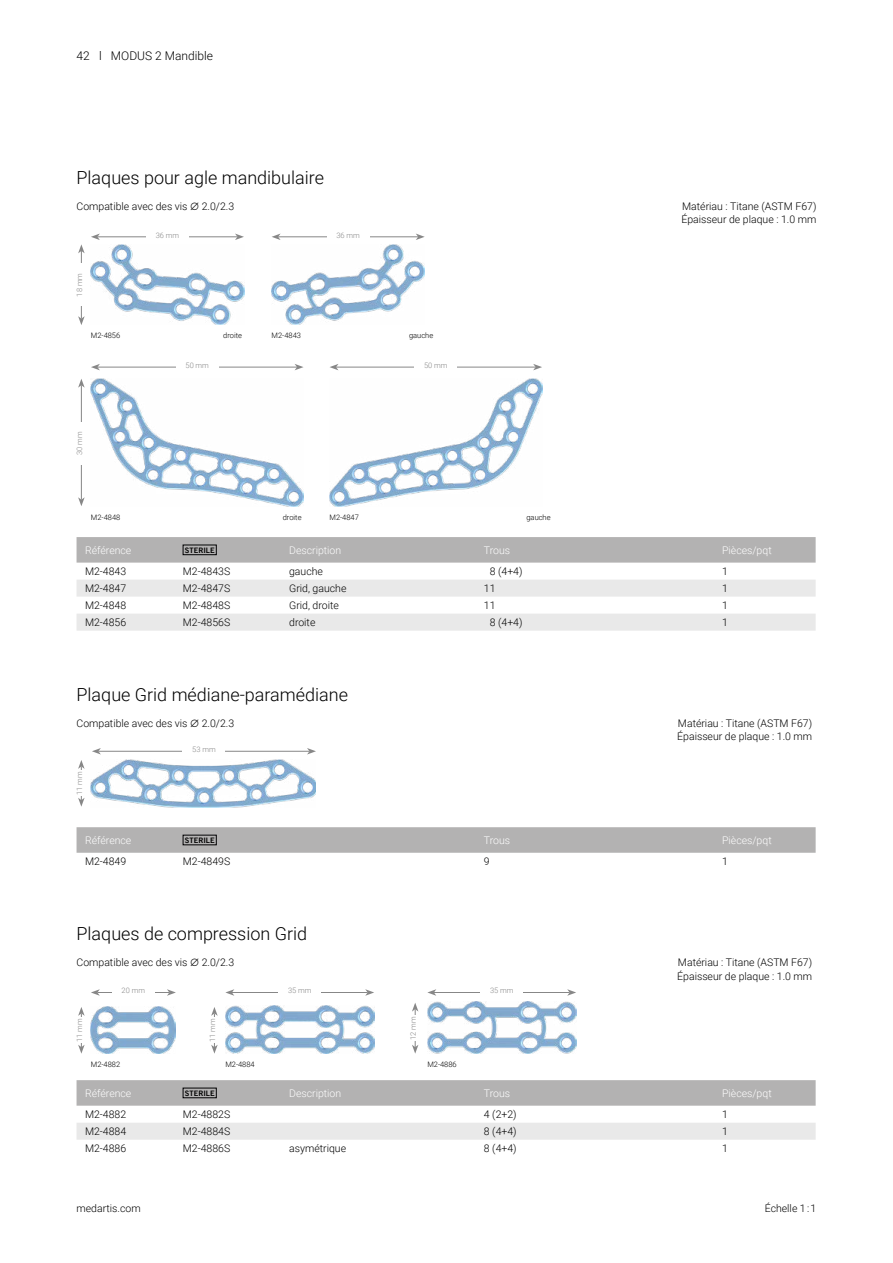
<style>
.page{position:relative;width:893px;height:1263px;background:#fff}
.page>*{position:absolute;margin:0;border:0;box-sizing:border-box;transform-origin:0 0}
.t1{font:300 18px "Roboto";color:#000}
.t2{font:300 12px "Roboto";color:#000}
.t3{font:300 10.5px/13.5px "Roboto";color:#000}
.t4{font:300 10.5px "Roboto";color:#fff}
.t5{font:300 7.5px "Roboto";color:#000}
.t6{font:300 7.5px "Roboto";color:#878787}
.t7{font:7.5px "Trade Gothic LT Com Bd 2";color:#000}
</style>
<div class="page">
<div style="left:77px;top:537px;width:739px;height:26px;background:#b3b2b2"></div>
<svg style="left:77px;top:580px;width:739px;height:51px"></svg>
<div style="left:183px;top:545px;width:34px;height:10px;border:1px solid #020203"></div>
<svg style="left:77px;top:1080px;width:739px;height:26px;background:#b4b3b3"></svg>
<div style="left:77px;top:1123px;width:739px;height:17px;background:#e9e9e9"></div>
<div style="left:183px;top:1088px;width:34px;height:10px;border:1px solid #020203"></div>
<hr style="left:97px;top:237px;width:140px;height:1px;background:#878787">
<svg style="left:235px;top:234px;width:9px;height:6px"></svg>
<svg style="left:91px;top:234px;width:9px;height:6px"></svg>
<div style="left:146px;top:232px;width:43px;height:8px;background:#fff"></div>
<hr style="left:278px;top:237px;width:140px;height:1px;background:#878787">
<svg style="left:416px;top:234px;width:9px;height:6px"></svg>
<svg style="left:272px;top:234px;width:9px;height:6px"></svg>
<div style="left:327px;top:232px;width:42px;height:8px;background:#fff"></div>
<img style="left:272px;top:244px;width:153px;height:80px">
<img style="left:329px;top:379px;width:213px;height:127px">
<img style="left:91px;top:379px;width:213px;height:127px">
<img style="left:91px;top:244px;width:153px;height:80px">
<hr style="left:97px;top:367px;width:200px;height:1px;background:#878787">
<svg style="left:295px;top:364px;width:9px;height:6px"></svg>
<svg style="left:91px;top:364px;width:9px;height:6px"></svg>
<div style="left:176px;top:362px;width:42px;height:9px;background:#fff"></div>
<hr style="left:336px;top:367px;width:200px;height:1px;background:#878787">
<svg style="left:533px;top:364px;width:9px;height:6px"></svg>
<svg style="left:330px;top:364px;width:8px;height:6px"></svg>
<div style="left:415px;top:362px;width:42px;height:9px;background:#fff"></div>
<hr style="left:97px;top:992px;width:72px;height:1px;background:#878787">
<svg style="left:167px;top:989px;width:9px;height:7px"></svg>
<svg style="left:91px;top:989px;width:9px;height:7px"></svg>
<div style="left:112px;top:988px;width:43px;height:8px;background:#fff"></div>
<hr style="left:232px;top:992px;width:136px;height:1px;background:#878787">
<svg style="left:365px;top:989px;width:9px;height:7px"></svg>
<svg style="left:225px;top:989px;width:9px;height:7px"></svg>
<div style="left:279px;top:988px;width:42px;height:8px;background:#fff"></div>
<hr style="left:434px;top:992px;width:136px;height:1px;background:#878787">
<svg style="left:567px;top:989px;width:9px;height:7px"></svg>
<svg style="left:427px;top:989px;width:9px;height:7px"></svg>
<div style="left:480px;top:988px;width:43px;height:8px;background:#fff"></div>
<img style="left:91px;top:1007px;width:85px;height:47px">
<img style="left:225px;top:1006px;width:149px;height:48px">
<img style="left:427px;top:1001px;width:149px;height:53px">
<hr style="left:81px;top:385px;width:1px;height:115px;background:#878787">
<svg style="left:78px;top:379px;width:7px;height:9px"></svg>
<svg style="left:78px;top:497px;width:7px;height:9px"></svg>
<div style="left:77px;top:422px;width:8px;height:42px;background:#fff"></div>
<hr style="left:415px;top:1009px;width:1px;height:38px;background:#878787">
<svg style="left:412px;top:1003px;width:6px;height:8px"></svg>
<svg style="left:412px;top:1045px;width:6px;height:9px"></svg>
<div style="left:410px;top:1015px;width:9px;height:26px;background:#fff"></div>
<hr style="left:81px;top:1013px;width:1px;height:34px;background:#878787">
<svg style="left:78px;top:1007px;width:7px;height:9px"></svg>
<svg style="left:78px;top:1045px;width:7px;height:9px"></svg>
<div style="left:77px;top:1017px;width:8px;height:26px;background:#fff"></div>
<hr style="left:214px;top:1013px;width:1px;height:34px;background:#878787">
<svg style="left:211px;top:1007px;width:7px;height:9px"></svg>
<svg style="left:211px;top:1045px;width:7px;height:9px"></svg>
<div style="left:210px;top:1017px;width:8px;height:26px;background:#fff"></div>
<svg style="left:77px;top:827px;width:739px;height:26px;background:#b3b2b2"></svg>
<img style="left:91px;top:760px;width:225px;height:47px">
<hr style="left:98px;top:751px;width:211px;height:1px;background:#878787">
<svg style="left:307px;top:748px;width:9px;height:6px"></svg>
<svg style="left:92px;top:748px;width:9px;height:6px"></svg>
<div style="left:183px;top:746px;width:42px;height:9px;background:#fff"></div>
<hr style="left:81px;top:766px;width:1px;height:34px;background:#878787">
<svg style="left:78px;top:760px;width:7px;height:9px"></svg>
<svg style="left:78px;top:798px;width:7px;height:9px"></svg>
<div style="left:77px;top:770px;width:8px;height:26px;background:#fff"></div>
<hr style="left:81px;top:251px;width:1px;height:68px;background:#878787">
<svg style="left:78px;top:244px;width:7px;height:9px"></svg>
<svg style="left:78px;top:316px;width:7px;height:9px"></svg>
<div style="left:77px;top:263px;width:8px;height:43px;background:#fff"></div>
<p class="t2" style="left:77px;top:47px;width:138px">42 l MODUS 2 Mandible</p>
<h1 class="t1" style="left:77px;top:165px;width:249px">Plaques pour agle mandibulaire</h1>
<p class="t3" style="left:77px;top:199px;width:113px">Compatible avec des vis</p>
<p class="t3" style="left:202px;top:199px;width:34px">2.0/2.3</p>
<p class="t3" style="left:681px;top:199px;width:136px">Matériau : Titane (ASTM F67)<br>Épaisseur de plaque : 1.0 mm</p>
<p class="t6" style="left:74px;top:296px;width:25px;rotate:-90deg">18 mm</p>
<p class="t6" style="left:156px;top:230px;width:25px">36 mm</p>
<p class="t6" style="left:336px;top:230px;width:25px">36 mm</p>
<p class="t5" style="left:223px;top:330px;width:20px">droite</p>
<p class="t5" style="left:91px;top:330px;width:31px">M2-4856</p>
<p class="t5" style="left:272px;top:330px;width:31px">M2-4843</p>
<p class="t5" style="left:409px;top:330px;width:26px">gauche</p>
<p class="t6" style="left:186px;top:360px;width:25px">50 mm</p>
<p class="t6" style="left:424px;top:360px;width:25px">50 mm</p>
<p class="t6" style="left:74px;top:455px;width:25px;rotate:-90deg">30 mm</p>
<p class="t5" style="left:91px;top:512px;width:31px">M2-4848</p>
<p class="t5" style="left:283px;top:512px;width:20px">droite</p>
<p class="t5" style="left:329px;top:512px;width:31px">M2-4847</p>
<p class="t5" style="left:526px;top:512px;width:26px">gauche</p>
<p class="t4" style="left:85px;top:542px;width:48px">Référence</p>
<p class="t7" style="left:185px;top:545px;width:31px">STERILE</p>
<p class="t4" style="left:289px;top:542px;width:54px">Description</p>
<p class="t4" style="left:484px;top:542px;width:28px">Trous</p>
<p class="t4" style="left:722px;top:542px;width:51px">Pièces/pqt</p>
<p class="t3" style="left:85px;top:564px;width:43px">M2-4843</p>
<p class="t3" style="left:183px;top:564px;width:49px">M2-4843S</p>
<p class="t3" style="left:289px;top:564px;width:35px">gauche</p>
<p class="t3" style="left:490px;top:564px;width:34px">8 (4+4)</p>
<p class="t3" style="left:722px;top:564px;width:7px">1</p>
<p class="t3" style="left:85px;top:581px;width:43px">M2-4847</p>
<p class="t3" style="left:183px;top:581px;width:49px">M2-4847S</p>
<p class="t3" style="left:289px;top:581px;width:59px">Grid, gauche</p>
<p class="t3" style="left:484px;top:581px;width:13px">11</p>
<p class="t3" style="left:722px;top:581px;width:7px">1</p>
<p class="t3" style="left:85px;top:598px;width:43px">M2-4848</p>
<p class="t3" style="left:183px;top:598px;width:49px">M2-4848S</p>
<p class="t3" style="left:289px;top:598px;width:51px">Grid, droite</p>
<p class="t3" style="left:484px;top:598px;width:13px">11</p>
<p class="t3" style="left:722px;top:598px;width:7px">1</p>
<p class="t3" style="left:85px;top:615px;width:43px">M2-4856</p>
<p class="t3" style="left:183px;top:615px;width:49px">M2-4856S</p>
<p class="t3" style="left:289px;top:615px;width:28px">droite</p>
<p class="t3" style="left:490px;top:615px;width:34px">8 (4+4)</p>
<p class="t3" style="left:722px;top:615px;width:7px">1</p>
<h1 class="t1" style="left:77px;top:681px;width:273px">Plaque Grid médiane-paramédiane</h1>
<p class="t3" style="left:77px;top:716px;width:113px">Compatible avec des vis</p>
<p class="t3" style="left:202px;top:716px;width:34px">2.0/2.3</p>
<p class="t3" style="left:677px;top:716px;width:136px">Matériau : Titane (ASTM F67)<br>Épaisseur de plaque : 1.0 mm</p>
<p class="t6" style="left:74px;top:795px;width:25px;rotate:-90deg">11 mm</p>
<p class="t6" style="left:192px;top:744px;width:25px">53 mm</p>
<p class="t4" style="left:85px;top:833px;width:48px">Référence</p>
<p class="t7" style="left:185px;top:835px;width:31px">STERILE</p>
<p class="t4" style="left:484px;top:833px;width:28px">Trous</p>
<p class="t4" style="left:722px;top:833px;width:51px">Pièces/pqt</p>
<p class="t3" style="left:85px;top:854px;width:43px">M2-4849</p>
<p class="t3" style="left:183px;top:854px;width:49px">M2-4849S</p>
<p class="t3" style="left:484px;top:854px;width:7px">9</p>
<p class="t3" style="left:722px;top:854px;width:7px">1</p>
<h1 class="t1" style="left:77px;top:921px;width:232px">Plaques de compression Grid</h1>
<p class="t3" style="left:77px;top:955px;width:113px">Compatible avec des vis</p>
<p class="t3" style="left:202px;top:955px;width:34px">2.0/2.3</p>
<p class="t3" style="left:677px;top:955px;width:136px">Matériau : Titane (ASTM F67)<br>Épaisseur de plaque : 1.0 mm</p>
<p class="t6" style="left:122px;top:985px;width:25px">20 mm</p>
<p class="t6" style="left:288px;top:985px;width:25px">35 mm</p>
<p class="t6" style="left:490px;top:985px;width:25px">35 mm</p>
<p class="t6" style="left:74px;top:1042px;width:25px;rotate:-90deg">11 mm</p>
<p class="t6" style="left:207px;top:1042px;width:25px;rotate:-90deg">11 mm</p>
<p class="t6" style="left:408px;top:1040px;width:25px;rotate:-90deg">12 mm</p>
<p class="t5" style="left:91px;top:1059px;width:31px">M2-4882</p>
<p class="t5" style="left:225px;top:1059px;width:31px">M2-4884</p>
<p class="t5" style="left:427px;top:1059px;width:31px">M2-4886</p>
<p class="t4" style="left:85px;top:1085px;width:48px">Référence</p>
<p class="t7" style="left:185px;top:1088px;width:31px">STERILE</p>
<p class="t4" style="left:289px;top:1085px;width:54px">Description</p>
<p class="t4" style="left:484px;top:1085px;width:28px">Trous</p>
<p class="t4" style="left:722px;top:1085px;width:51px">Pièces/pqt</p>
<p class="t3" style="left:85px;top:1107px;width:43px">M2-4882</p>
<p class="t3" style="left:183px;top:1107px;width:49px">M2-4882S</p>
<p class="t3" style="left:484px;top:1107px;width:34px">4 (2+2)</p>
<p class="t3" style="left:722px;top:1107px;width:7px">1</p>
<p class="t3" style="left:85px;top:1124px;width:43px">M2-4884</p>
<p class="t3" style="left:183px;top:1124px;width:49px">M2-4884S</p>
<p class="t3" style="left:484px;top:1124px;width:34px">8 (4+4)</p>
<p class="t3" style="left:722px;top:1124px;width:7px">1</p>
<p class="t3" style="left:85px;top:1141px;width:43px">M2-4886</p>
<p class="t3" style="left:183px;top:1141px;width:49px">M2-4886S</p>
<p class="t3" style="left:289px;top:1141px;width:58px">asymétrique</p>
<p class="t3" style="left:484px;top:1141px;width:34px">8 (4+4)</p>
<p class="t3" style="left:722px;top:1141px;width:7px">1</p>
<p class="t3" style="left:77px;top:1201px;width:66px">medartis.com</p>
<p class="t3" style="left:765px;top:1201px;width:53px">Échelle 1 : 1</p>
</div>
